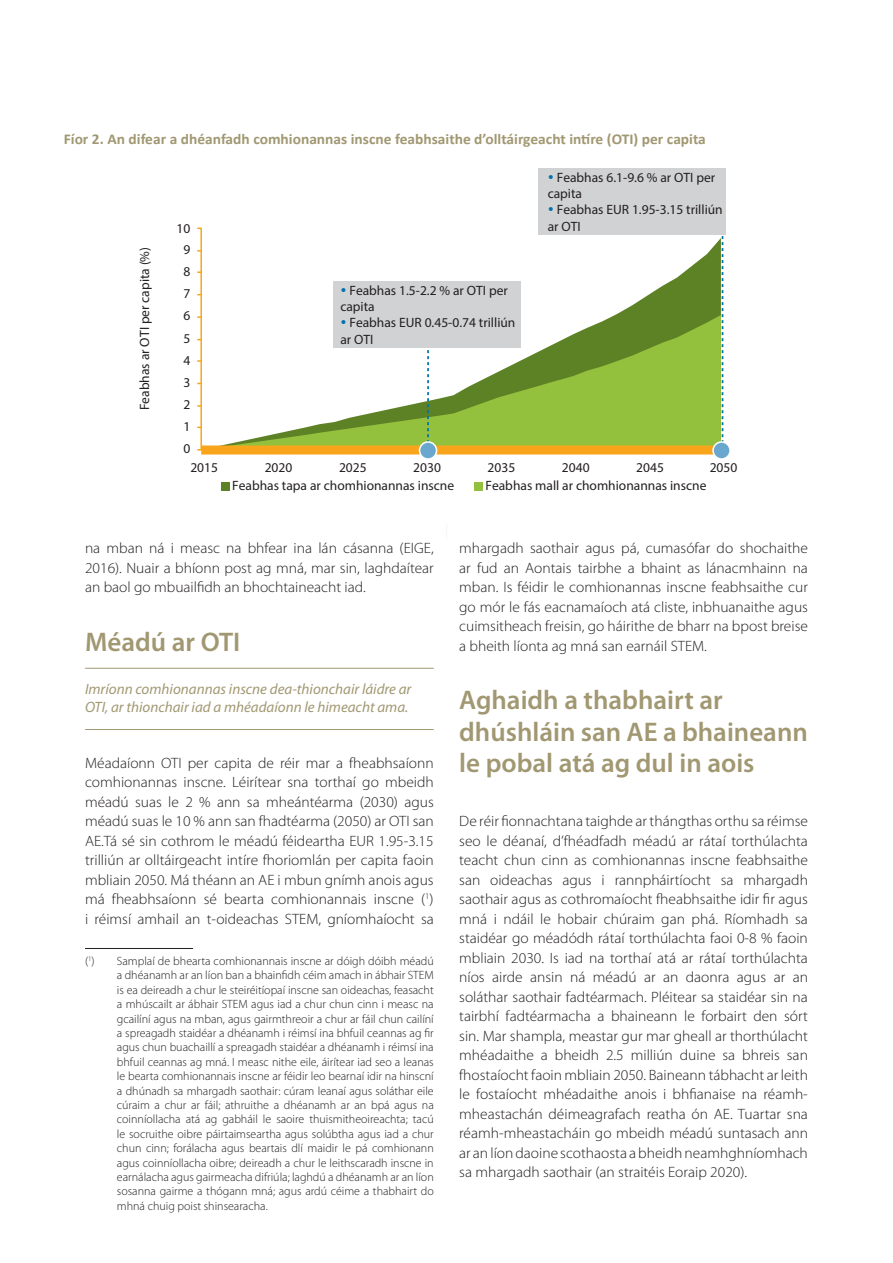
<style>
.page{position:relative;width:893px;height:1263px;background:#fff}
.page>*{position:absolute;margin:0;border:0;box-sizing:border-box;transform-origin:0 0}
.Title_1_1{font:600 27px/31.5px "Myriad Pro";color:#a19872}
.Body_Text{font:300 15px/19.5px "Myriad Pro";color:#231f20;text-align:justify}
.quote{font:italic 15px/18px "Myriad Pro";color:#a19872}
.Table_title{font:700 15px "Calibri";color:#a19872}
.t1{font:13.5px/16.2px "Myriad Pro";color:#231f20}
.Footnote{font:300 12px/14.4px "Myriad Pro";color:#231f20;text-align:justify}
.s1{color:#0073ab}
</style>
<div class="page">
<hr style="left:85px;top:668px;width:349px;height:1px;background:#a19872">
<hr style="left:85px;top:729px;width:349px;height:1px;background:#a19872">
<hr style="left:85px;top:948px;width:108px;height:1px;background:#231f20">
<div style="left:221px;top:482px;width:8px;height:8px;background:#5d8125"></div>
<div style="left:474px;top:482px;width:9px;height:8px;background:#93c03d"></div>
<svg style="left:722px;top:236px;width:1px;height:205px"></svg>
<div style="left:538px;top:168px;width:188px;height:67px;background:#d1d2d4"></div>
<svg style="left:333px;top:238px;width:388px;height:77px"></svg>
<svg style="left:224px;top:315px;width:497px;height:130px"></svg>
<svg style="left:427px;top:348px;width:2px;height:93px"></svg>
<hr style="left:200px;top:228px;width:2px;height:222px;background:#f9a51b">
<div style="left:201px;top:445px;width:520px;height:9px;background:#f9a51b"></div>
<div style="left:420px;top:442px;width:17px;height:17px;background:#6aa7ce;border-radius:50%"></div>
<div style="left:419px;top:441px;width:18px;height:19px;border:2px solid #fff;border-radius:50%"></div>
<div style="left:713px;top:442px;width:17px;height:17px;background:#6aa7ce;border-radius:50%"></div>
<div style="left:712px;top:441px;width:19px;height:19px;border:2px solid #fff;border-radius:50%"></div>
<p class="Table_title" style="left:64px;top:129px;width:644px">Fíor 2. An difear a dhéanfadh comhionannas inscne feabhsaithe d’olltáirgeacht intíre (OTI) per capita</p>
<p class="t1" style="left:136px;top:410px;width:165px;rotate:-90deg">Feabhas ar OTI per capita (%)</p>
<p class="t1" style="left:177px;top:220px;width:15px">10</p>
<p class="t1" style="left:184px;top:241px;width:8px">9</p>
<p class="t1" style="left:184px;top:263px;width:8px">8</p>
<p class="t1" style="left:184px;top:285px;width:8px">7</p>
<p class="t1" style="left:184px;top:308px;width:8px">6</p>
<p class="t1" style="left:184px;top:330px;width:8px">5</p>
<p class="t1" style="left:184px;top:352px;width:8px">4</p>
<p class="t1" style="left:184px;top:374px;width:8px">3</p>
<p class="t1" style="left:184px;top:396px;width:8px">2</p>
<p class="t1" style="left:184px;top:418px;width:8px">1</p>
<p class="t1" style="left:184px;top:441px;width:8px">0</p>
<p class="t1" style="left:340px;top:282px;width:169px"><span class="s1">•</span> Feabhas 1.5-2.2 % ar OTI per capita</p>
<p class="t1" style="left:340px;top:315px;width:177px"><span class="s1">•</span> Feabhas EUR 0.45-0.74 trilliún ar OTI</p>
<p class="t1" style="left:548px;top:169px;width:169px"><span class="s1">•</span> Feabhas 6.1-9.6 % ar OTI per capita</p>
<p class="t1" style="left:548px;top:201px;width:177px"><span class="s1">•</span> Feabhas EUR 1.95-3.15 trilliún ar OTI</p>
<p class="t1" style="left:190px;top:459px;width:29px">2015</p>
<p class="t1" style="left:265px;top:459px;width:29px">2020</p>
<p class="t1" style="left:339px;top:459px;width:29px">2025</p>
<p class="t1" style="left:413px;top:459px;width:29px">2030</p>
<p class="t1" style="left:488px;top:459px;width:29px">2035</p>
<p class="t1" style="left:562px;top:459px;width:29px">2040</p>
<p class="t1" style="left:636px;top:459px;width:29px">2045</p>
<p class="t1" style="left:710px;top:459px;width:29px">2050</p>
<p class="t1" style="left:232px;top:477px;width:223px">Feabhas tapa ar chomhionannas inscne</p>
<p class="t1" style="left:485px;top:477px;width:222px">Feabhas mall ar chomhionannas inscne</p>
<p class="Body_Text" style="left:85px;top:539px;width:350px">na mban ná i measc na bhfear ina lán cásanna (EIGE, 2016). Nuair a bhíonn post ag mná, mar sin, laghdaítear an baol go mbuailfidh an bhochtaineacht iad.</p>
<p class="Title_1_1" style="left:85px;top:626px;width:157px">Méadú ar OTI</p>
<p class="quote" style="left:85px;top:680px;width:328px">Imríonn comhionannas inscne dea-thionchair láidre ar<br>OTI, ar thionchair iad a mhéadaíonn le himeacht ama.</p>
<p class="Body_Text" style="left:85px;top:753px;width:350px">Méadaíonn OTI per capita de réir mar a fheabhsaíonn comhionannas inscne. Léirítear sna torthaí go mbeidh méadú suas le 2 % ann sa mheántéarma (2030) agus méadú suas le 10 % ann san fhadtéarma (2050) ar OTI san AE.Tá sé sin cothrom le méadú féideartha EUR 1.95-3.15 trilliún ar olltáirgeacht intíre fhoriomlán per capita faoin mbliain 2050. Má théann an AE i mbun gnímh anois agus má fheabhsaíonn sé bearta comhionannais inscne (<sup>1</sup>) i réimsí amhail an t-oideachas STEM, gníomhaíocht sa</p>
<p class="Footnote" style="left:117px;top:954px;width:318px;text-indent:-32px">(<sup>1</sup>) Samplaí de bhearta comhionannais inscne ar dóigh dóibh méadú a dhéanamh ar an líon ban a bhainfidh céim amach in ábhair STEM is ea deireadh a chur le steiréitíopaí inscne san oideachas, feasacht a mhúscailt ar ábhair STEM agus iad a chur chun cinn i measc na gcailíní agus na mban, agus gairmthreoir a chur ar fáil chun cailíní a spreagadh staidéar a dhéanamh i réimsí ina bhfuil ceannas ag fir agus chun buachaillí a spreagadh staidéar a dhéanamh i réimsí ina bhfuil ceannas ag mná. I measc nithe eile, áirítear iad seo a leanas le bearta comhionannais inscne ar féidir leo bearnaí idir na hinscní a dhúnadh sa mhargadh saothair: cúram leanaí agus soláthar eile cúraim a chur ar fáil; athruithe a dhéanamh ar an bpá agus na coinníollacha atá ag gabháil le saoire thuismitheoireachta; tacú le socruithe oibre páirtaimseartha agus solúbtha agus iad a chur chun cinn; forálacha agus beartais dlí maidir le pá comhionann agus coinníollacha oibre; deireadh a chur le leithscaradh inscne in earnálacha agus gairmeacha difriúla; laghdú a dhéanamh ar an líon sosanna gairme a thógann mná; agus ardú céime a thabhairt do mhná chuig poist shinsearacha.</p>
<p class="Body_Text" style="left:459px;top:539px;width:350px">mhargadh saothair agus pá, cumasófar do shochaithe ar fud an Aontais tairbhe a bhaint as lánacmhainn na mban. Is féidir le comhionannas inscne feabhsaithe cur go mór le fás eacnamaíoch atá cliste, inbhuanaithe agus cuimsitheach freisin, go háirithe de bharr na bpost breise a bheith líonta ag mná san earnáil STEM.</p>
<p class="Title_1_1" style="left:459px;top:685px;width:350px">Aghaidh a thabhairt ar dhúshláin san AE a bhaineann le pobal atá ag dul in aois</p>
<p class="Body_Text" style="left:459px;top:812px;width:350px">De réir fionnachtana taighde ar thángthas orthu sa réimse seo le déanaí, d’fhéadfadh méadú ar rátaí torthúlachta teacht chun cinn as comhionannas inscne feabhsaithe san oideachas agus i rannpháirtíocht sa mhargadh saothair agus as cothromaíocht fheabhsaithe idir fir agus mná i ndáil le hobair chúraim gan phá. Ríomhadh sa staidéar go méadódh rátaí torthúlachta faoi 0-8 % faoin mbliain 2030. Is iad na torthaí atá ar rátaí torthúlachta níos airde ansin ná méadú ar an daonra agus ar an soláthar saothair fadtéarmach. Pléitear sa staidéar sin na tairbhí fadtéarmacha a bhaineann le forbairt den sórt sin. Mar shampla, meastar gur mar gheall ar thorthúlacht mhéadaithe a bheidh 2.5 milliún duine sa bhreis san fhostaíocht faoin mbliain 2050. Baineann tábhacht ar leith le fostaíocht mhéadaithe anois i bhfianaise na réamh&shy;mheastachán déimeagrafach reatha ón AE. Tuartar sna réamh-mheastacháin go mbeidh méadú suntasach ann ar an líon daoine scothaosta abheidh neamhghníomhach sa mhargadh saothair (an straitéis Eoraip 2020).</p>
</div>
